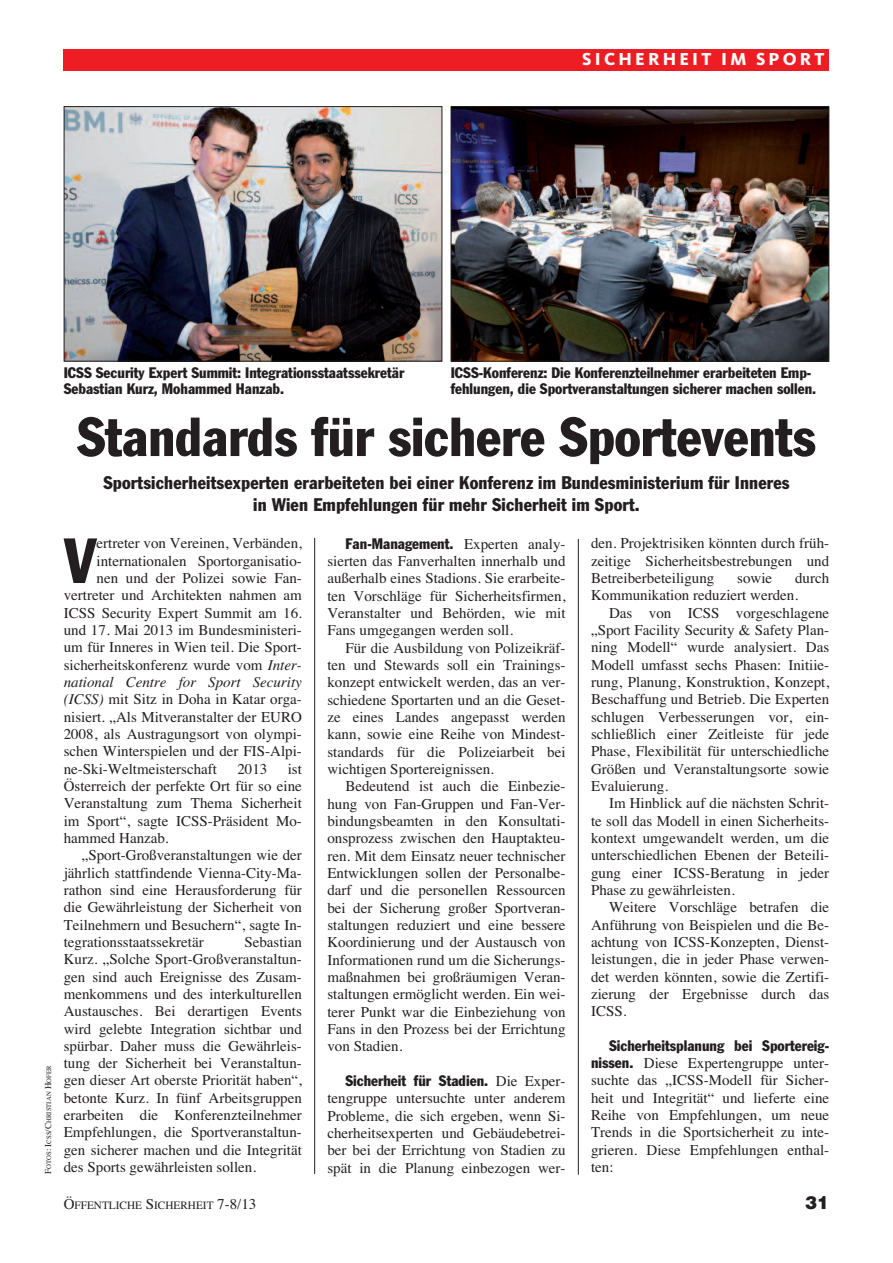
<style>
.page{position:relative;width:893px;height:1263px;background:#fff}
.page>*{position:absolute;margin:0;border:0;box-sizing:border-box;transform-origin:0 0}
.t1{font:condensed 62.55px "Franklin Gothic";color:#231f20}
.t2{font:condensed 54px "Franklin Gothic";color:#231f20}
.t3{font:condensed 18px/21.6px "Franklin Gothic";letter-spacing:.01em;color:#231f20;text-align:center}
.t4{font:800 18px "Kievit";letter-spacing:.175em;color:#fff}
.t5{font:900 18px "Helvetica";color:#231f20}
.t6{font:15px/17.4px "Times";color:#231f20;text-align:justify}
.t7{font:condensed 15px/15.8px "Franklin Gothic";color:#231f20}
.t8{font:italic 15px "Times";color:#231f20}
.t9{font:11.25px "Times";color:#231f20}
.t10{font:6.75px "Times";color:#231f20}
.s1{font-size:9px}
.s2{font-style:italic}
.s3{font-family:"Times";font-stretch:normal}
.s4{font-family:"Franklin Gothic";font-stretch:condensed}
.s5{font-size:15px}
</style>
<div class="page">
<hr style="left:314px;top:538px;width:1px;height:636px;background:#231f20">
<div style="left:64px;top:49px;width:765px;height:21px;background:#ee1d23"></div>
<hr style="left:578px;top:539px;width:1px;height:636px;background:#231f20">
<img style="left:66px;top:108px;width:374px;height:251px">
<div style="left:64px;top:106px;width:378px;height:255px;border:1px solid #231f20"></div>
<img style="left:453px;top:108px;width:374px;height:251px">
<div style="left:451px;top:106px;width:378px;height:255px;border:1px solid #231f20"></div>
<p class="t4" style="left:582px;top:53px;width:243px">SICHERHEIT IM SPORT</p>
<p class="t10" style="left:45px;top:1174px;width:110px;rotate:-90deg"><span class="s1">F</span>OTOS<span class="s1">: I</span>CSS<span class="s1">/C</span>HRISTIAN <span class="s1">H</span>OFER</p>
<p class="t7" style="left:64px;top:366px;width:342px">ICSS Security Expert Summit: Integrationsstaatssekretär<br>Sebastian Kurz, Mohammed Hanzab.</p>
<p class="t7" style="left:451px;top:366px;width:367px">ICSS-Konferenz: Die Konferenzteilnehmer erarbeiteten Emp&shy;fehlungen, die Sportveranstaltungen sicherer machen sollen.</p>
<h2 class="t2" style="left:77px;top:418px;width:740px">Standards für sichere Sportevents</h2>
<p class="t3" style="left:103px;top:474px;width:688px">Sportsicherheitsexperten erarbeiteten bei einer Konferenz im Bundesministerium für Inneres in Wien Empfehlungen für mehr Sicherheit im Sport.</p>
<h1 class="t1" style="left:64px;top:538px;width:34px">V</h1>
<p class="t6" style="left:97px;top:534px;width:207px">ertreter von Vereinen, Verbänden,</p>
<p class="t6" style="left:97px;top:552px;width:207px">internationalen Sportorganisatio-</p>
<p class="t6" style="left:97px;top:569px;width:207px">nen und der Polizei sowie Fan-</p>
<p class="t6" style="left:64px;top:586px;width:240px">vertreter und Architekten nahmen am</p>
<p class="t6" style="left:64px;top:604px;width:240px">ICSS Security Expert Summit am 16.</p>
<p class="t6" style="left:64px;top:621px;width:240px">und 17. Mai 2013 im Bundesministeri-</p>
<p class="t6" style="left:64px;top:638px;width:240px">um für Inneres in Wien teil. Die Sport-</p>
<p class="t6" style="left:64px;top:656px;width:240px">sicherheitskonferenz wurde vom <span class="s2">Inter-</span></p>
<p class="t8" style="left:64px;top:673px;width:240px">national Centre for Sport Security</p>
<p class="t6" style="left:64px;top:690px;width:240px"><span class="s2">(ICSS)</span> mit Sitz in Doha in Katar orga-</p>
<p class="t6" style="left:64px;top:708px;width:240px">nisiert. „Als Mitveranstalter der EURO</p>
<p class="t6" style="left:64px;top:725px;width:240px">2008, als Austragungsort von olympi-</p>
<p class="t6" style="left:64px;top:742px;width:240px">schen Winterspielen und der FIS-Alpi-</p>
<p class="t6" style="left:64px;top:760px;width:155px">ne-Ski-Weltmeisterschaft</p>
<p class="t6" style="left:237px;top:760px;width:31px">2013</p>
<p class="t6" style="left:64px;top:760px;width:240px;text-indent:224px">ist Österreich der perfekte Ort für so eine Veranstaltung zum Thema Sicherheit im Sport“, sagte ICSS-Präsident Mo&shy;hammed Hanzab.</p>
<p class="t6" style="left:64px;top:846px;width:240px;text-indent:18px">„Sport-Großveranstaltungen wie der jährlich stattfindende Vienna-City-Ma&shy;rathon sind eine Herausforderung für die Gewährleistung der Sicherheit von Teilnehmern und Besuchern“, sagte In&shy;tegrationsstaatssekretär</p>
<p class="t6" style="left:64px;top:933px;width:240px;text-indent:181px">Sebastian Kurz. „Solche Sport-Großveranstaltun&shy;gen sind auch Ereignisse des Zusam&shy;menkommens und des interkulturellen Austausches. Bei derartigen Events wird gelebte Integration sichtbar und spürbar. Daher muss die Gewährleis&shy;tung der Sicherheit bei Veranstaltun&shy;gen dieser Art oberste Priorität haben“, betonte Kurz. In fünf Arbeitsgruppen erarbeiten die Konferenzteilnehmer Empfehlungen, die Sportveranstaltun&shy;gen sicherer machen und die Integrität des Sports gewährleisten sollen.</p>
<p class="t7" style="left:345px;top:537px;width:222px">Fan-Management. <span class="s3">Experten analy-</span></p>
<p class="t6" style="left:327px;top:552px;width:240px">sierten das Fanverhalten innerhalb und außerhalb eines Stadions. Sie erarbeite&shy;ten Vorschläge für Sicherheitsfirmen, Veranstalter und Behörden, wie mit Fans umgegangen werden soll.</p>
<p class="t6" style="left:327px;top:639px;width:240px;text-indent:18px">Für die Ausbildung von Polizeikräf&shy;ten und Stewards soll ein Trainings&shy;konzept entwickelt werden, das an ver&shy;schiedene Sportarten und an die Geset&shy;ze eines Landes angepasst werden kann, sowie eine Reihe von Mindest&shy;standards für die Polizeiarbeit bei wichtigen Sportereignissen.</p>
<p class="t6" style="left:327px;top:777px;width:240px;text-indent:18px">Bedeutend ist auch die Einbezie&shy;hung von Fan-Gruppen und Fan-Ver&shy;bindungsbeamten in den Konsultati&shy;onsprozess zwischen den Hauptakteu&shy;ren. Mit dem Einsatz neuer technischer Entwicklungen sollen der Personalbe&shy;darf und die personellen Ressourcen bei der Sicherung großer Sportveran&shy;staltungen reduziert und eine bessere Koordinierung und der Austausch von Informationen rund um die Sicherungs&shy;maßnahmen bei großräumigen Veran&shy;staltungen ermöglicht werden. Ein wei&shy;terer Punkt war die Einbeziehung von Fans in den Prozess bei der Errichtung von Stadien.</p>
<p class="t7" style="left:345px;top:1074px;width:222px">Sicherheit für Stadien. <span class="s3">Die Exper-</span></p>
<p class="t6" style="left:327px;top:1089px;width:240px">tengruppe untersuchte unter anderem Probleme, die sich ergeben, wenn Si&shy;cherheitsexperten und Gebäudebetrei&shy;ber bei der Errichtung von Stadien zu spät in die Planung einbezogen wer-</p>
<p class="t6" style="left:591px;top:534px;width:240px">den. Projektrisiken könnten durch früh&shy;zeitige Sicherheitsbestrebungen und Betreiberbeteiligung</p>
<p class="t6" style="left:591px;top:569px;width:240px;text-indent:204px">durch<br>Kommunikation reduziert werden.</p>
<p class="t6" style="left:591px;top:604px;width:240px;text-indent:18px">Das von ICSS vorgeschlagene „Sport Facility Security &amp; Safety Plan&shy;ning Modell“ wurde analysiert. Das Modell umfasst sechs Phasen: Initiie&shy;rung, Planung, Konstruktion, Konzept, Beschaffung und Betrieb. Die Experten schlugen Verbesserungen vor, ein&shy;schließlich einer Zeitleiste für jede Phase, Flexibilität für unterschiedliche Größen und Veranstaltungsorte sowie Evaluierung.</p>
<p class="t6" style="left:591px;top:794px;width:240px;text-indent:18px">Im Hinblick auf die nächsten Schrit&shy;te soll das Modell in einen Sicherheits&shy;kontext umgewandelt werden, um die unterschiedlichen Ebenen der Beteili&shy;gung einer ICSS-Beratung in jeder Phase zu gewährleisten.</p>
<p class="t6" style="left:591px;top:898px;width:240px;text-indent:18px">Weitere Vorschläge betrafen die Anführung von Beispielen und die Be&shy;achtung von ICSS-Konzepten, Dienst&shy;leistungen, die in jeder Phase verwen&shy;det werden könnten, sowie die Zertifi&shy;zierung der Ergebnisse durch das ICSS.</p>
<p class="t7" style="left:609px;top:1039px;width:222px">Sicherheitsplanung bei Sportereig-</p>
<p class="t6" style="left:591px;top:1054px;width:240px"><span class="s4">nissen.</span> Diese Expertengruppe unter&shy;suchte das „ICSS-Modell für Sicher&shy;heit und Integrität“ und lieferte eine Reihe von Empfehlungen, um neue Trends in die Sportsicherheit zu inte&shy;grieren. Diese Empfehlungen enthal&shy;ten:</p>
<p class="t6" style="left:737px;top:569px;width:36px">sowie</p>
<p class="t9" style="left:64px;top:1198px;width:194px"><span class="s5">Ö</span>FFENTLICHE <span class="s5">S</span>ICHERHEIT <span class="s5">7-8/13</span></p>
<p class="t5" style="left:805px;top:1192px;width:26px">31</p>
</div>
